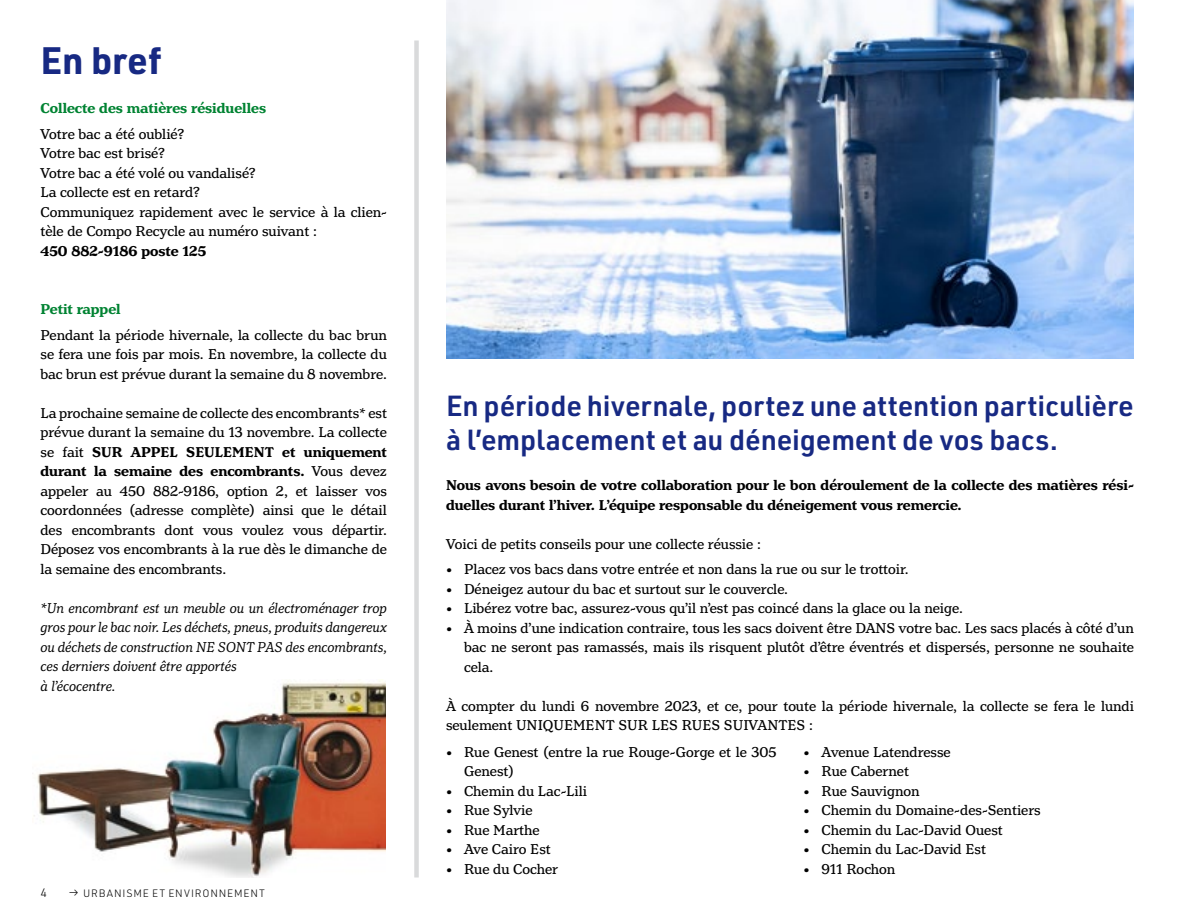
<style>
.page{position:relative;width:1188px;height:918px;background:#fff}
.page>*{position:absolute;margin:0;border:0;box-sizing:border-box;transform-origin:0 0}
.t1{font:700 37.5px "URWDIN";color:#172983}
.t2{font:600 28.5px/34.2px "URWDIN";letter-spacing:-.005em;color:#172983}
.t3{font:15px/19.5px "Henriette";color:#000;text-align:justify}
.t4{font:italic 15px/19.5px "Henriette";color:#000}
.t5{font:700 15px/19.5px "Henriette";color:#000}
.t6{font:700 15px "Henriette";color:#008332}
.t7{font:300 12px "URWDIN";color:#000}
.t8{font:300 10.5px "URWDIN";letter-spacing:.085em;color:#000}
.s1{font-weight:700}
.s2{font-size:12px}
</style>
<div class="page">
<img style="left:33px;top:680px;width:353px;height:198px">
<img style="left:446px;top:0;width:688px;height:359px">
<div style="left:414px;top:40px;width:5px;height:838px;background:#d9dadb"></div>
<h1 class="t1" style="left:40px;top:35px;width:122px">En bref</h1>
<p class="t6" style="left:40px;top:99px;width:227px">Collecte des matières résiduelles</p>
<p class="t3" style="left:40px;top:124px;width:348px;text-align:left">Votre bac a été oublié?<br>Votre bac est brisé?<br>Votre bac a été volé ou vandalisé?<br>La collecte est en retard?<br>Communiquez rapidement avec le service à la clien&shy;tèle de Compo Recycle au numéro suivant :</p>
<p class="t5" style="left:40px;top:241px;width:167px">450 882-9186 poste 125</p>
<p class="t6" style="left:40px;top:300px;width:82px">Petit rappel</p>
<p class="t3" style="left:40px;top:325px;width:348px">Pendant la période hivernale, la collecte du bac brun se fera une fois par mois. En novembre, la collecte du bac brun est prévue durant la semaine du 8 novembre.</p>
<p class="t3" style="left:40px;top:403px;width:348px">La prochaine semaine de collecte des encombrants* est prévue durant la semaine du 13 novembre. La collecte se fait <span class="s1">SUR APPEL SEULEMENT et uniquement durant la semaine des encombrants.</span> Vous devez appeler au 450 882-9186, option 2, et laisser vos coordonnées (adresse complète) ainsi que le détail des encombrants dont vous voulez vous départir.<br>Déposez vos encombrants à la rue dès le dimanche de la semaine des encombrants.</p>
<p class="t4" style="left:40px;top:599px;width:348px">*Un encombrant est un meuble ou un électroménager trop gros pour le bac noir. Les déchets, pneus, produits dangereux ou déchets de construction NE SONT PAS des encombrants, ces derniers doivent être apportés<br>à l’écocentre.</p>
<p class="t7" style="left:40px;top:885px;width:8px">4</p>
<p class="t8" style="left:69px;top:887px;width:198px"><span class="s2">→</span> URBANISME ET ENVIRONNEMENT</p>
<h2 class="t2" style="left:446px;top:387px;width:689px">En période hivernale, portez une attention particulière à l’emplacement et au déneigement de vos bacs.</h2>
<p class="t5" style="left:446px;top:476px;width:690px">Nous avons besoin de votre collaboration pour le bon déroulement de la collecte des matières rési&shy;duelles durant l’hiver. L’équipe responsable du déneigement vous remercie.</p>
<p class="t3" style="left:446px;top:534px;width:316px">Voici de petits conseils pour une collecte réussie :</p>
<p class="t3" style="left:446px;top:560px;width:464px">• Placez vos bacs dans votre entrée et non dans la rue ou sur le trottoir.</p>
<p class="t3" style="left:446px;top:579px;width:344px">• Déneigez autour du bac et surtout sur le couvercle.</p>
<p class="t3" style="left:446px;top:599px;width:518px">• Libérez votre bac, assurez-vous qu’il n’est pas coincé dans la glace ou la neige.</p>
<p class="t3" style="left:464px;top:618px;width:672px;text-indent:-18px">• À moins d’une indication contraire, tous les sacs doivent être DANS votre bac. Les sacs placés à côté d’un bac ne seront pas ramassés, mais ils risquent plutôt d’être éventrés et dispersés, personne ne souhaite cela.</p>
<p class="t3" style="left:446px;top:696px;width:689px">À compter du lundi 6 novembre 2023, et ce, pour toute la période hivernale, la collecte se fera le lundi seulement UNIQUEMENT SUR LES RUES SUIVANTES :</p>
<p class="t3" style="left:464px;top:742px;width:314px;text-indent:-18px">• Rue Genest (entre la rue Rouge-Gorge et le 305<br>Genest)</p>
<p class="t3" style="left:446px;top:781px;width:142px">• Chemin du Lac-Lili</p>
<p class="t3" style="left:446px;top:801px;width:88px">• Rue Sylvie</p>
<p class="t3" style="left:446px;top:820px;width:95px">• Rue Marthe</p>
<p class="t3" style="left:446px;top:840px;width:106px">• Ave Cairo Est</p>
<p class="t3" style="left:446px;top:859px;width:114px">• Rue du Cocher</p>
<p class="t3" style="left:804px;top:742px;width:149px">• Avenue Latendresse</p>
<p class="t3" style="left:804px;top:762px;width:107px">• Rue Cabernet</p>
<p class="t3" style="left:804px;top:781px;width:118px">• Rue Sauvignon</p>
<p class="t3" style="left:804px;top:801px;width:239px">• Chemin du Domaine-des-Sentiers</p>
<p class="t3" style="left:804px;top:820px;width:201px">• Chemin du Lac-David Ouest</p>
<p class="t3" style="left:804px;top:840px;width:184px">• Chemin du Lac-David Est</p>
<p class="t3" style="left:804px;top:859px;width:93px">• 911 Rochon</p>
</div>
